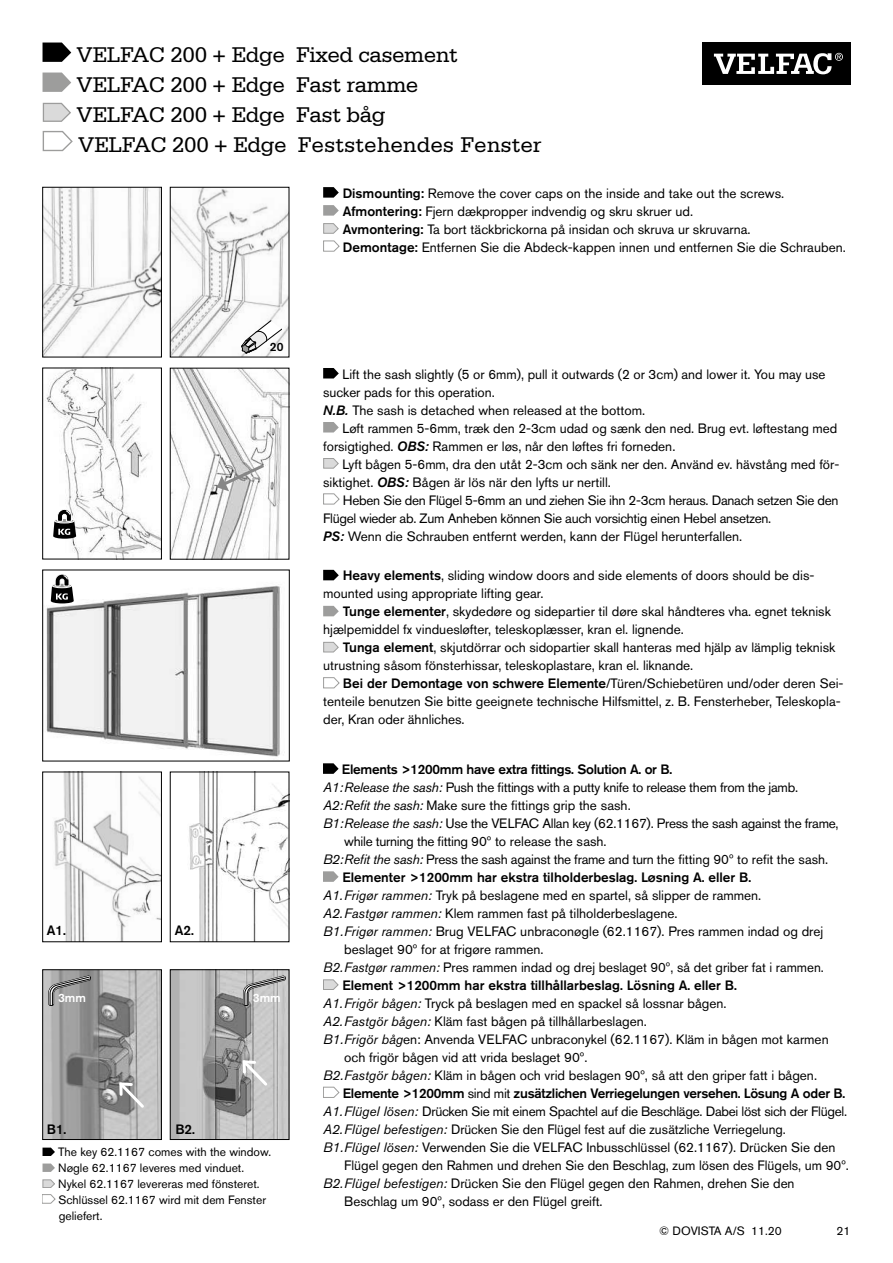
<style>
.page{position:relative;width:893px;height:1263px;background:#fff}
.page>*{position:absolute;margin:0;border:0;box-sizing:border-box;transform-origin:0 0}
.t1{font:22.5px/30px "Serifa Std";letter-spacing:-.02em;color:#000}
.t2{font:13.5px/18px "Akzidenz Grotesk BE";color:#000}
.t3{font:13.5px/18px "Akzidenz Grotesk BE";letter-spacing:-.02em;color:#000}
.t4{font:500 13.5px "Akzidenz Grotesk BE";color:#000}
.t5{font:500 13.5px "Akzidenz Grotesk BE";letter-spacing:-.02em;color:#000}
.t6{font:12px/15.9px "Akzidenz Grotesk BE";color:#000}
.t7{font:500 12px "Akzidenz Grotesk BE";color:#fff}
.t8{font:500 12px "Akzidenz Grotesk BE";color:#000}
.s1{font-weight:500}
.s2{font-weight:500;font-style:italic}
.s3{font-style:italic}
.s4{font-weight:400}
</style>
<div class="page">
<div style="left:702px;top:43px;width:148px;height:42px;background:#000"></div>
<svg style="left:714px;top:53px;width:129px;height:21px"></svg>
<img style="left:46px;top:585px;width:234px;height:172px">
<img style="left:45px;top:189px;width:115px;height:166px">
<div style="left:43px;top:187px;width:119px;height:170px;border:1px solid #000"></div>
<img style="left:172px;top:189px;width:115px;height:166px">
<img style="left:45px;top:370px;width:115px;height:187px">
<div style="left:43px;top:368px;width:119px;height:191px;border:1px solid #000"></div>
<img style="left:172px;top:370px;width:115px;height:187px">
<svg style="left:241px;top:321px;width:41px;height:32px"></svg>
<img style="left:54px;top:774px;width:106px;height:166px">
<div style="left:43px;top:772px;width:119px;height:170px;border:1px solid #000"></div>
<img style="left:45px;top:971px;width:115px;height:167px">
<div style="left:43px;top:969px;width:119px;height:171px;border:1px solid #000"></div>
<img style="left:189px;top:774px;width:98px;height:166px">
<img style="left:172px;top:971px;width:115px;height:167px">
<div style="left:170px;top:969px;width:119px;height:171px;border:1px solid #000"></div>
<svg style="left:53px;top:509px;width:23px;height:30px"></svg>
<svg style="left:51px;top:574px;width:23px;height:29px"></svg>
<svg style="left:217px;top:462px;width:50px;height:29px"></svg>
<svg style="left:243px;top:976px;width:43px;height:30px"></svg>
<svg style="left:49px;top:976px;width:42px;height:30px"></svg>
<svg style="left:117px;top:1080px;width:30px;height:30px"></svg>
<svg style="left:240px;top:1057px;width:30px;height:31px"></svg>
<svg style="left:43px;top:43px;width:28px;height:19px"></svg>
<svg style="left:43px;top:73px;width:28px;height:19px"></svg>
<svg style="left:43px;top:103px;width:28px;height:19px"></svg>
<svg style="left:43px;top:131px;width:30px;height:21px"></svg>
<svg style="left:323px;top:187px;width:16px;height:11px"></svg>
<svg style="left:323px;top:205px;width:16px;height:11px"></svg>
<svg style="left:323px;top:223px;width:16px;height:11px"></svg>
<svg style="left:323px;top:240px;width:17px;height:12px"></svg>
<svg style="left:323px;top:368px;width:16px;height:10px"></svg>
<svg style="left:323px;top:422px;width:16px;height:10px"></svg>
<svg style="left:323px;top:458px;width:16px;height:10px"></svg>
<svg style="left:323px;top:493px;width:17px;height:11px"></svg>
<svg style="left:323px;top:570px;width:16px;height:10px"></svg>
<svg style="left:323px;top:606px;width:16px;height:10px"></svg>
<svg style="left:323px;top:642px;width:16px;height:10px"></svg>
<svg style="left:323px;top:677px;width:17px;height:11px"></svg>
<svg style="left:323px;top:763px;width:16px;height:11px"></svg>
<svg style="left:323px;top:871px;width:16px;height:11px"></svg>
<svg style="left:323px;top:979px;width:16px;height:11px"></svg>
<svg style="left:323px;top:1087px;width:16px;height:11px"></svg>
<svg style="left:43px;top:1147px;width:12px;height:9px"></svg>
<svg style="left:43px;top:1163px;width:12px;height:9px"></svg>
<svg style="left:43px;top:1179px;width:12px;height:9px"></svg>
<svg style="left:43px;top:1194px;width:13px;height:10px"></svg>
<h1 class="t1" style="left:77px;top:40px;width:467px">VELFAC 200 + Edge Fixed casement<br>VELFAC 200 + Edge Fast ramme<br>VELFAC 200 + Edge Fast båg<br>VELFAC 200 + Edge Feststehendes Fenster</h1>
<p class="t2" style="left:343px;top:184px;width:505px"><span class="s1">Dismounting:</span> Remove the cover caps on the inside and take out the screws.<br><span class="s1">Afmontering:</span> Fjern dækpropper indvendig og skru skruer ud.<br><span class="s1">Avmontering:</span> Ta bort täckbrickorna på insidan och skruva ur skruvarna.<br><span class="s1">Demontage:</span> Entfernen Sie die Abdeck-kappen innen und entfernen Sie die Schrauben.</p>
<p class="t8" style="left:270px;top:339px;width:15px">20</p>
<p class="t4" style="left:47px;top:922px;width:21px">A1.</p>
<p class="t4" style="left:175px;top:922px;width:21px">A2.</p>
<p class="t7" style="left:58px;top:991px;width:29px">3mm</p>
<p class="t7" style="left:253px;top:991px;width:29px">3mm</p>
<p class="t4" style="left:47px;top:1121px;width:21px">B1.</p>
<p class="t4" style="left:175px;top:1121px;width:21px">B2.</p>
<p class="t6" style="left:58px;top:1144px;width:214px">The key 62.1167 comes with the window.<br>Nøgle 62.1167 leveres med vinduet.<br>Nykel 62.1167 levereras med fönsteret.<br>Schlüssel 62.1167 wird mit dem Fenster geliefert.</p>
<p class="t2" style="left:323px;top:365px;width:504px;text-indent:19px">Lift the sash slightly (5 or 6mm), pull it outwards (2 or 3cm) and lower it. You may use sucker pads for this operation.<br><span class="s2">N.B.</span> The sash is detached when released at the bottom.</p>
<p class="t2" style="left:323px;top:419px;width:516px;text-indent:19px">Løft rammen 5-6mm, træk den 2-3cm udad og sænk den ned. Brug evt. løftestang med forsigtighed. <span class="s2">OBS:</span> Rammen er løs, når den løftes fri forneden.</p>
<p class="t2" style="left:323px;top:455px;width:518px;text-indent:19px">Lyft bågen 5-6mm, dra den utåt 2-3cm och sänk ner den. Använd ev. hävstång med för&shy;siktighet. <span class="s2">OBS:</span> Bågen är lös när den lyfts ur nertill.</p>
<p class="t3" style="left:323px;top:491px;width:517px;text-indent:20px">Heben Sie den Flügel 5-6mm an und ziehen Sie ihn 2-3cm heraus. Danach setzen Sie den<br>Flügel wieder ab. Zum Anheben können Sie auch vorsichtig einen Hebel ansetzen.<br><span class="s2">PS:</span> Wenn die Schrauben entfernt werden, kann der Flügel herunterfallen.</p>
<p class="t2" style="left:323px;top:566px;width:493px;text-indent:20px"><span class="s1">Heavy elements</span>, sliding window doors and side elements of doors should be dis&shy;mounted using appropriate lifting gear.</p>
<p class="t2" style="left:323px;top:602px;width:509px;text-indent:20px"><span class="s1">Tunge elementer</span>, skydedøre og sidepartier til døre skal håndteres vha. egnet teknisk hjælpemiddel fx vinduesløfter, teleskoplæsser, kran el. lignende.</p>
<p class="t2" style="left:323px;top:638px;width:514px;text-indent:20px"><span class="s1">Tunga element</span>, skjutdörrar och sidopartier skall hanteras med hjälp av lämplig teknisk utrustning såsom fönsterhissar, teleskoplastare, kran el. liknande.</p>
<p class="t2" style="left:323px;top:674px;width:522px;text-indent:20px"><span class="s1">Bei der Demontage von schwere Elemente</span>/Türen/Schiebetüren und/oder deren Sei&shy;tenteile benutzen Sie bitte geeignete technische Hilfsmittel, z. B. Fensterheber, Teleskopla&shy;der, Kran oder ähnliches.</p>
<p class="t5" style="left:342px;top:761px;width:332px">Elements &gt;1200mm have extra fittings. Solution A. or B.</p>
<p class="t3" style="left:323px;top:778px;width:477px"><span class="s3">A1:Release the sash:</span> Push the fittings with a putty knife to release them from the jamb.</p>
<p class="t2" style="left:323px;top:796px;width:309px"><span class="s3">A2:Refit the sash:</span> Make sure the fittings grip the sash.</p>
<p class="t3" style="left:323px;top:814px;width:517px"><span class="s3">B1:Release the sash:</span> Use the VELFAC Allan key (62.1167). Press the sash against the frame,</p>
<p class="t3" style="left:344px;top:832px;width:264px">while turning the fitting 90º to release the sash.</p>
<p class="t3" style="left:323px;top:850px;width:507px"><span class="s3">B2:Refit the sash:</span> Press the sash against the frame and turn the fitting 90º to refit the sash.</p>
<p class="t4" style="left:342px;top:869px;width:410px">Elementer &gt;1200mm har ekstra tilholderbeslag. Løsning A. eller B.</p>
<p class="t2" style="left:323px;top:886px;width:440px"><span class="s3">A1.Frigør rammen:</span> Tryk på beslagene med en spartel, så slipper de rammen.</p>
<p class="t2" style="left:323px;top:904px;width:356px"><span class="s3">A2.Fastgør rammen:</span> Klem rammen fast på tilholderbeslagene.</p>
<p class="t2" style="left:323px;top:922px;width:502px"><span class="s3">B1.Frigør rammen:</span> Brug VELFAC unbraconøgle (62.1167). Pres rammen indad og drej</p>
<p class="t2" style="left:344px;top:940px;width:201px">beslaget 90º for at frigøre rammen.</p>
<p class="t2" style="left:323px;top:958px;width:502px"><span class="s3">B2.Fastgør rammen:</span> Pres rammen indad og drej beslaget 90º, så det griber fat i rammen.</p>
<p class="t4" style="left:342px;top:977px;width:396px">Element &gt;1200mm har ekstra tillhållarbeslag. Lösning A. eller B.</p>
<p class="t2" style="left:323px;top:994px;width:405px"><span class="s3">A1.Frigör bågen:</span> Tryck på beslagen med en spackel så lossnar bågen.</p>
<p class="t2" style="left:323px;top:1012px;width:325px"><span class="s3">A2.Fastgör bågen:</span> Kläm fast bågen på tillhållarbeslagen.</p>
<p class="t2" style="left:323px;top:1030px;width:507px"><span class="s3">B1.Frigör båg</span>en: Anvenda VELFAC unbraconykel (62.1167). Kläm in bågen mot karmen</p>
<p class="t2" style="left:344px;top:1048px;width:245px">och frigör bågen vid att vrida beslaget 90º.</p>
<p class="t2" style="left:323px;top:1066px;width:496px"><span class="s3">B2.Fastgör bågen:</span> Kläm in bågen och vrid beslagen 90º, så att den griper fatt i bågen.</p>
<p class="t5" style="left:343px;top:1085px;width:504px">Elemente &gt;1200mm <span class="s4">sind mit</span> zusätzlichen Verriegelungen versehen. Lösung A oder B.</p>
<p class="t3" style="left:323px;top:1102px;width:526px"><span class="s3">A1.Flügel lösen:</span> Drücken Sie mit einem Spachtel auf die Beschläge. Dabei löst sich der Flügel.</p>
<p class="t2" style="left:323px;top:1120px;width:464px"><span class="s3">A2.Flügel befestigen:</span> Drücken Sie den Flügel fest auf die zusätzliche Verriegelung.</p>
<p class="t2" style="left:323px;top:1138px;width:514px"><span class="s3">B1.Flügel lösen:</span> Verwenden Sie die VELFAC Inbusschlüssel (62.1167). Drücken Sie den</p>
<p class="t2" style="left:344px;top:1156px;width:506px">Flügel gegen den Rahmen und drehen Sie den Beschlag, zum lösen des Flügels, um 90º.</p>
<p class="t2" style="left:323px;top:1174px;width:473px"><span class="s3">B2.Flügel befestigen:</span> Drücken Sie den Flügel gegen den Rahmen, drehen Sie den</p>
<p class="t2" style="left:344px;top:1192px;width:260px">Beschlag um 90º, sodass er den Flügel greift.</p>
<p class="t6" style="left:659px;top:1223px;width:124px">© DOVISTA A/S 11.20</p>
<p class="t6" style="left:836px;top:1223px;width:15px">21</p>
</div>
